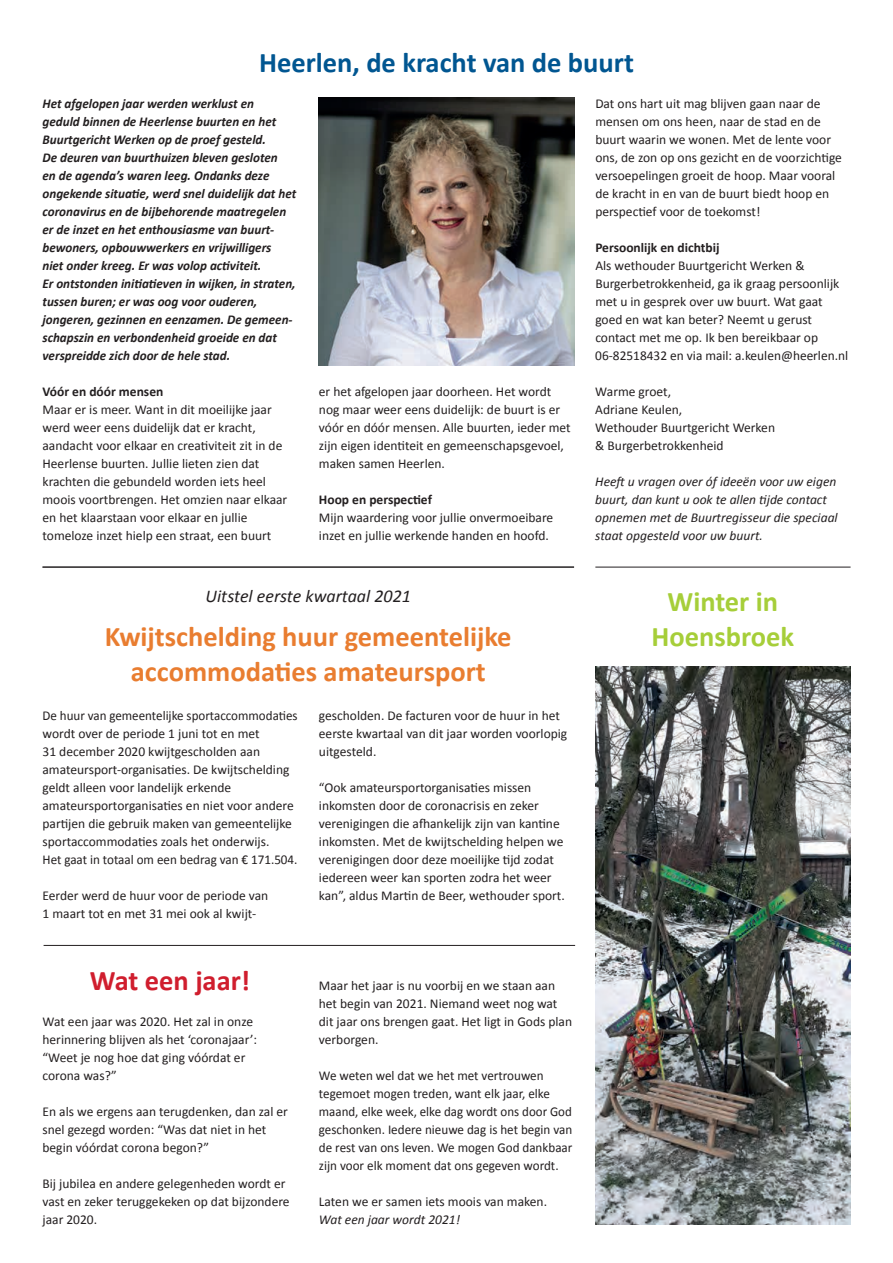
<style>
.page{position:relative;width:893px;height:1263px;background:#fff}
.page>*{position:absolute;margin:0;border:0;box-sizing:border-box;transform-origin:0 0}
.t1{font:700 28.5px "Calibri";color:#e97d30}
.t2{font:700 28.5px "Calibri";color:#015691}
.t3{font:700 28.5px "Calibri";color:#a6ce39}
.t4{font:700 28.5px "Calibri";color:#d01e2e}
.t5{font:italic 18px "Calibri";color:#231f20}
.t6{font:13.5px/18px "Calibri";color:#231f20}
.t7{font:italic 700 13.5px/18px "Calibri";color:#231f20}
.t8{font:italic 13.5px/18px "Calibri";color:#231f20}
.t9{font:700 13.5px "Calibri";color:#231f20}
</style>
<div class="page">
<hr style="left:595px;top:567px;width:256px;height:1px;background:#231f20">
<hr style="left:43px;top:567px;width:531px;height:1px;background:#231f20">
<hr style="left:44px;top:945px;width:531px;height:1px;background:#231f20">
<img style="left:319px;top:98px;width:255px;height:268px">
<img style="left:595px;top:666px;width:255px;height:558px">
<h1 class="t2" style="left:259px;top:44px;width:376px">Heerlen, de kracht van de buurt</h1>
<p class="t7" style="left:43px;top:95px;width:255px">Het afgelopen jaar werden werklust en<br>geduld binnen de Heerlense buurten en het Buurtgericht Werken op de proef gesteld.<br>De deuren van buurthuizen bleven gesloten<br>en de agenda’s waren leeg. Ondanks deze ongekende situatie, werd snel duidelijk dat het coronavirus en de bijbehorende maatregelen er de inzet en het enthousiasme van buurt&shy;bewoners, opbouwwerkers en vrijwilligers<br>niet onder kreeg. Er was volop activiteit.<br>Er ontstonden initiatieven in wijken, in straten, tussen buren; er was oog voor ouderen, jongeren, gezinnen en eenzamen. De gemeen&shy;schapszin en verbondenheid groeide en dat verspreidde zich door de hele stad.</p>
<p class="t9" style="left:43px;top:383px;width:122px">Vóór en dóór mensen</p>
<p class="t6" style="left:43px;top:401px;width:246px">Maar er is meer. Want in dit moeilijke jaar werd weer eens duidelijk dat er kracht, aandacht voor elkaar en creativiteit zit in de Heerlense buurten. Jullie lieten zien dat krachten die gebundeld worden iets heel moois voortbrengen. Het omzien naar elkaar en het klaarstaan voor elkaar en jullie tomeloze inzet hielp een straat, een buurt</p>
<p class="t6" style="left:595px;top:95px;width:248px">Dat ons hart uit mag blijven gaan naar de mensen om ons heen, naar de stad en de buurt waarin we wonen. Met de lente voor ons, de zon op ons gezicht en de voorzichtige versoepelingen groeit de hoop. Maar vooral de kracht in en van de buurt biedt hoop en perspectief voor de toekomst!</p>
<p class="t9" style="left:595px;top:239px;width:126px">Persoonlijk en dichtbij</p>
<p class="t6" style="left:595px;top:256px;width:254px">Als wethouder Buurtgericht Werken &amp; Burgerbetrokkenheid, ga ik graag persoonlijk met u in gesprek over uw buurt. Wat gaat goed en wat kan beter? Neemt u gerust contact met me op. Ik ben bereikbaar op 06-82518432 en via mail: a.keulen@heerlen.nl</p>
<p class="t6" style="left:595px;top:383px;width:181px">Warme groet,<br>Adriane Keulen,<br>Wethouder Buurtgericht Werken &amp; Burgerbetrokkenheid</p>
<p class="t8" style="left:595px;top:472px;width:244px">Heeft u vragen over óf ideeën voor uw eigen buurt, dan kunt u ook te allen tijde contact opnemen met de Buurtregisseur die speciaal staat opgesteld voor uw buurt.</p>
<p class="t6" style="left:319px;top:383px;width:253px">er het afgelopen jaar doorheen. Het wordt nog maar weer eens duidelijk: de buurt is er vóór en dóór mensen. Alle buurten, ieder met zijn eigen identiteit en gemeenschapsgevoel, maken samen Heerlen.</p>
<p class="t9" style="left:319px;top:491px;width:115px">Hoop en perspectief</p>
<p class="t6" style="left:319px;top:509px;width:236px">Mijn waardering voor jullie onvermoeibare inzet en jullie werkende handen en hoofd.</p>
<h2 class="t5" style="left:206px;top:584px;width:207px">Uitstel eerste kwartaal 2021</h2>
<h1 class="t3" style="left:668px;top:584px;width:112px">Winter in</h1>
<h1 class="t1" style="left:105px;top:619px;width:408px">Kwijtschelding huur gemeentelijke</h1>
<h1 class="t3" style="left:651px;top:618px;width:144px">Hoensbroek</h1>
<h1 class="t1" style="left:131px;top:653px;width:356px">accommodaties amateursport</h1>
<p class="t6" style="left:43px;top:707px;width:257px">De huur van gemeentelijke sportaccommodaties wordt over de periode 1 juni tot en met<br>31 december 2020 kwijtgescholden aan amateursport-organisaties. De kwijtschelding geldt alleen voor landelijk erkende amateursportorganisaties en niet voor andere partijen die gebruik maken van gemeentelijke sportaccommodaties zoals het onderwijs.<br>Het gaat in totaal om een bedrag van € 171.504.</p>
<p class="t6" style="left:43px;top:887px;width:227px">Eerder werd de huur voor de periode van<br>1 maart tot en met 31 mei ook al kwijt-</p>
<h1 class="t4" style="left:90px;top:963px;width:162px">Wat een jaar!</h1>
<p class="t6" style="left:43px;top:1013px;width:216px">Wat een jaar was 2020. Het zal in onze herinnering blijven als het ‘coronajaar’: “Weet je nog hoe dat ging vóórdat er corona was?”</p>
<p class="t6" style="left:43px;top:1103px;width:247px">En als we ergens aan terugdenken, dan zal er snel gezegd worden: “Was dat niet in het begin vóórdat corona begon?”</p>
<p class="t6" style="left:43px;top:1175px;width:249px">Bij jubilea en andere gelegenheden wordt er vast en zeker teruggekeken op dat bijzondere jaar 2020.</p>
<p class="t6" style="left:319px;top:707px;width:250px">gescholden. De facturen voor de huur in het eerste kwartaal van dit jaar worden voorlopig uitgesteld.</p>
<p class="t6" style="left:319px;top:779px;width:247px">“Ook amateursportorganisaties missen inkomsten door de coronacrisis en zeker verenigingen die afhankelijk zijn van kantine inkomsten. Met de kwijtschelding helpen we verenigingen door deze moeilijke tijd zodat iedereen weer kan sporten zodra het weer kan”, aldus Martin de Beer, wethouder sport.</p>
<p class="t6" style="left:319px;top:977px;width:255px">Maar het jaar is nu voorbij en we staan aan het begin van 2021. Niemand weet nog wat dit jaar ons brengen gaat. Het ligt in Gods plan verborgen.</p>
<p class="t6" style="left:319px;top:1067px;width:255px">We weten wel dat we het met vertrouwen tegemoet mogen treden, want elk jaar, elke maand, elke week, elke dag wordt ons door God geschonken. Iedere nieuwe dag is het begin van de rest van ons leven. We mogen God dankbaar zijn voor elk moment dat ons gegeven wordt.</p>
<p class="t6" style="left:319px;top:1193px;width:230px">Laten we er samen iets moois van maken.</p>
<p class="t8" style="left:319px;top:1210px;width:143px">Wat een jaar wordt 2021!</p>
</div>
